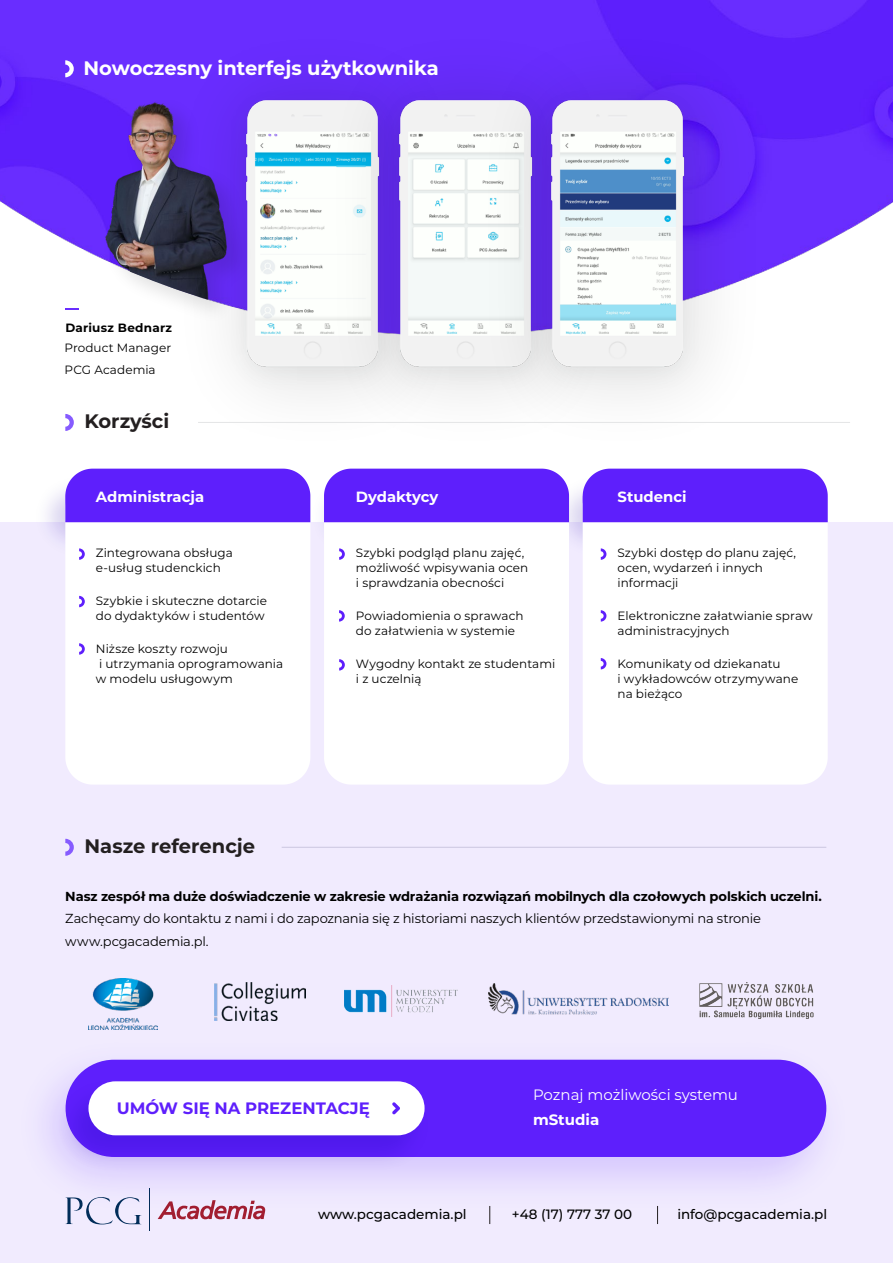
<style>
.page{position:relative;width:893px;height:1263px;background:#fff}
.page>*{position:absolute;margin:0;border:0;box-sizing:border-box;transform-origin:0 0}
.t1{font:700 19.5px "Montserrat";color:#fff}
.t2{font:700 19.5px "Montserrat";color:#231f20}
.t3{font:700 16.5px "Montserrat";color:#5e1ffc}
.t4{font:15px "Montserrat";color:#fff}
.t5{font:700 15px "Montserrat";color:#fff}
.t6{font:700 14.85px "Montserrat";color:#fff}
.t7{font:500 13.5px "Montserrat";color:#000}
.t8{font:13.05px/22.5px "Montserrat";letter-spacing:-.015em;color:#000}
.t9{font:700 13.05px "Montserrat";letter-spacing:-.005em;color:#000}
.t10{font:12px/15px "Montserrat";letter-spacing:.005em;color:#000}
.t11{font:700 12px "Montserrat";letter-spacing:.025em;color:#000}
</style>
<div class="page">
<img style="left:0;top:0;width:893px;height:258px">
<img style="left:144px;top:0;width:154px;height:469px">
<img style="left:223px;top:354px;width:75px;height:70px">
<img style="left:298px;top:0;width:151px;height:469px">
<img style="left:376px;top:60px;width:73px;height:364px">
<img style="left:449px;top:0;width:345px;height:469px">
<img style="left:528px;top:60px;width:179px;height:364px">
<img style="left:0;top:28px;width:356px;height:326px">
<img style="left:65px;top:69px;width:179px;height:241px">
<svg style="left:65px;top:308px;width:14px;height:1px"></svg>
<div style="left:0;top:522px;width:893px;height:741px;background:#f1ebfe"></div>
<hr style="left:150px;top:1189px;width:1px;height:42px;background:#012d59">
<img style="left:44px;top:1025px;width:783px;height:200px">
<div style="left:66px;top:1060px;width:760px;height:97px;background:#5e1ffc;border-radius:48px"></div>
<img style="left:50px;top:1072px;width:388px;height:106px">
<div style="left:88px;top:1081px;width:337px;height:54px;background:#fff;border-radius:27px"></div>
<svg style="left:392px;top:1102px;width:8px;height:12px"></svg>
<svg style="left:65px;top:414px;width:9px;height:17px"></svg>
<svg style="left:65px;top:60px;width:9px;height:17px"></svg>
<svg style="left:65px;top:839px;width:9px;height:17px"></svg>
<div style="left:65px;top:522px;width:245px;height:262px;background:#fff"></div>
<div style="left:65px;top:469px;width:245px;height:53px;background:#5e1ffc"></div>
<svg style="left:79px;top:548px;width:6px;height:12px"></svg>
<img style="left:544px;top:468px;width:205px;height:73px">
<div style="left:583px;top:522px;width:245px;height:262px;background:#fff"></div>
<div style="left:583px;top:469px;width:245px;height:53px;background:#5e1ffc"></div>
<svg style="left:601px;top:548px;width:5px;height:12px"></svg>
<svg style="left:601px;top:610px;width:5px;height:12px"></svg>
<svg style="left:601px;top:658px;width:5px;height:11px"></svg>
<svg style="left:489px;top:1206px;width:1px;height:18px"></svg>
<svg style="left:657px;top:1206px;width:1px;height:18px"></svg>
<hr style="left:198px;top:422px;width:652px;height:1px;background:#e4e5e6">
<hr style="left:282px;top:847px;width:544px;height:1px;background:#cbc6e0">
<div style="left:324px;top:522px;width:245px;height:262px;background:#fff"></div>
<div style="left:324px;top:469px;width:245px;height:53px;background:#5e1ffc"></div>
<svg style="left:339px;top:548px;width:6px;height:12px"></svg>
<svg style="left:339px;top:610px;width:6px;height:12px"></svg>
<svg style="left:339px;top:659px;width:6px;height:11px"></svg>
<svg style="left:79px;top:596px;width:6px;height:11px"></svg>
<svg style="left:79px;top:643px;width:6px;height:12px"></svg>
<img style="left:88px;top:978px;width:69px;height:51px">
<img style="left:214px;top:983px;width:92px;height:37px">
<img style="left:345px;top:985px;width:113px;height:31px">
<img style="left:692px;top:982px;width:129px;height:44px">
<img style="left:488px;top:984px;width:181px;height:30px">
<h1 class="t1" style="left:83px;top:54px;width:357px">Nowoczesny interfejs użytkownika</h1>
<p class="t11" style="left:65px;top:319px;width:108px">Dariusz Bednarz</p>
<p class="t10" style="left:65px;top:336px;width:108px;line-height:22.5px">Product Manager<br>PCG Academia</p>
<h1 class="t2" style="left:85px;top:407px;width:86px">Korzyści</h1>
<p class="t6" style="left:96px;top:486px;width:110px">Administracja</p>
<p class="t10" style="left:96px;top:545px;width:139px">Zintegrowana obsługa e-usług studenckich</p>
<p class="t10" style="left:96px;top:593px;width:173px">Szybkie i skuteczne dotarcie do dydaktyków i studentów</p>
<p class="t10" style="left:96px;top:641px;width:189px">Niższe koszty rozwoju<br>i utrzymania oprogramowania w modelu usługowym</p>
<h1 class="t2" style="left:85px;top:832px;width:172px">Nasze referencje</h1>
<p class="t6" style="left:356px;top:486px;width:84px">Dydaktycy</p>
<p class="t10" style="left:356px;top:545px;width:174px">Szybki podgląd planu zajęć, możliwość wpisywania ocen i sprawdzania obecności</p>
<p class="t10" style="left:356px;top:608px;width:169px">Powiadomienia o sprawach do załatwienia w systemie</p>
<p class="t10" style="left:356px;top:656px;width:201px">Wygodny kontakt ze studentami i z uczelnią</p>
<p class="t6" style="left:618px;top:486px;width:71px">Studenci</p>
<p class="t10" style="left:618px;top:545px;width:180px">Szybki dostęp do planu zajęć, ocen, wydarzeń i innych informacji</p>
<p class="t10" style="left:618px;top:608px;width:197px">Elektroniczne załatwianie spraw administracyjnych</p>
<p class="t10" style="left:618px;top:656px;width:182px">Komunikaty od dziekanatu<br>i wykładowców otrzymywane na bieżąco</p>
<p class="t9" style="left:65px;top:887px;width:758px">Nasz zespół ma duże doświadczenie w zakresie wdrażania rozwiązań mobilnych dla czołowych polskich uczelni.</p>
<p class="t8" style="left:65px;top:907px;width:697px">Zachęcamy do kontaktu z nami i do zapoznania się z historiami naszych klientów przedstawionymi na stronie www.pcgacademia.pl.</p>
<h2 class="t3" style="left:117px;top:1096px;width:255px">UMÓW SIĘ NA PREZENTACJĘ</h2>
<p class="t4" style="left:533px;top:1084px;width:207px">Poznaj możliwości systemu</p>
<p class="t5" style="left:533px;top:1109px;width:68px">mStudia</p>
<p class="t7" style="left:318px;top:1204px;width:150px">www.pcgacademia.pl</p>
<p class="t7" style="left:512px;top:1204px;width:122px">+48 (17) 777 37 00</p>
<p class="t7" style="left:677px;top:1205px;width:151px">info@pcgacademia.pl</p>
</div>
